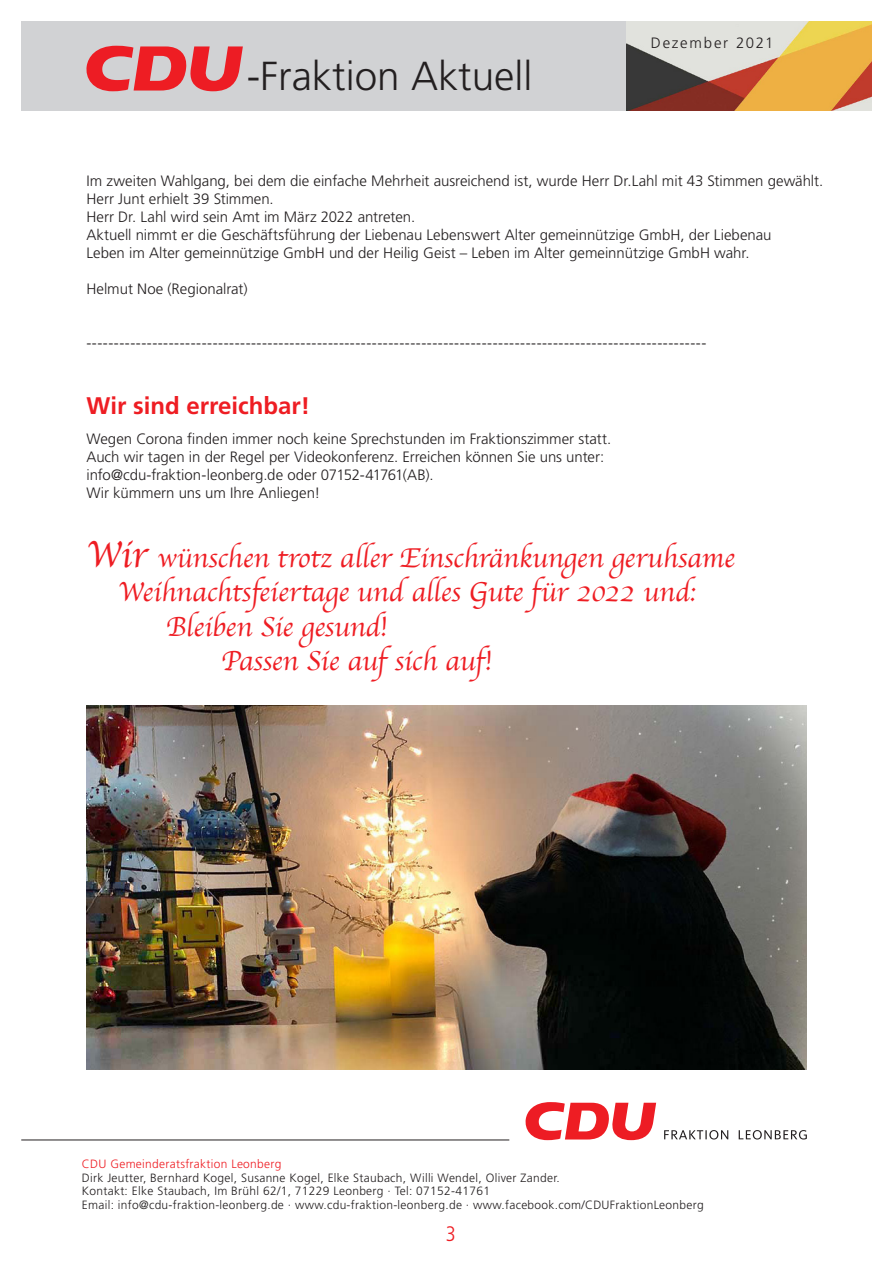
<style>
.page{position:relative;width:893px;height:1263px;background:#fff}
.page>*{position:absolute;margin:0;border:0;box-sizing:border-box;transform-origin:0 0}
.t1{font:300 40.5px "Frutiger LT Std";color:#231f20}
.t2{font:28.5px "Apple Chancery";letter-spacing:-.01em;color:#ee1d23}
.t3{font:700 24px "Frutiger LT Std";color:#ee1d23}
.t4{font:300 condensed 21px "Frutiger";color:#ee1d23}
.t5{font:300 15px/18px "Frutiger LT Std";color:#231f20}
.t6{font:300 15px "Frutiger LT Std";letter-spacing:.115em;color:#231f20}
.t7{font:300 12px/13.5px "Frutiger LT Std";letter-spacing:.025em;color:#231f20}
.t8{font:300 12px "Frutiger LT Std";letter-spacing:.025em;color:#ee1d23}
.s1{font-size:39px}
</style>
<div class="page">
<div style="left:22px;top:21px;width:850px;height:90px;background:#d1d2d4"></div>
<svg style="left:86px;top:46px;width:157px;height:45px"></svg>
<hr style="left:21px;top:1140px;width:488px;height:1px;background:#231f20">
<svg style="left:525px;top:1102px;width:131px;height:38px"></svg>
<svg style="left:664px;top:1130px;width:143px;height:9px"></svg>
<img style="left:626px;top:21px;width:246px;height:90px">
<img style="left:86px;top:706px;width:721px;height:364px">
<h1 class="t1" style="left:247px;top:53px;width:287px">-Fraktion Aktuell</h1>
<p class="t6" style="left:651px;top:35px;width:124px">Dezember 2021</p>
<p class="t5" style="left:86px;top:172px;width:738px">Im zweiten Wahlgang, bei dem die einfache Mehrheit ausreichend ist, wurde Herr Dr.Lahl mit 43 Stimmen gewählt.<br>Herr Junt erhielt 39 Stimmen.<br>Herr Dr. Lahl wird sein Amt im März 2022 antreten.<br>Aktuell nimmt er die Geschäftsführung der Liebenau Lebenswert Alter gemeinnützige GmbH, der Liebenau<br>Leben im Alter gemeinnützige GmbH und der Heilig Geist – Leben im Alter gemeinnützige GmbH wahr.</p>
<p class="t5" style="left:86px;top:280px;width:163px">Helmut Noe (Regionalrat)</p>
<p class="t5" style="left:86px;top:334px;width:621px">-----------------------------------------------------------------------------------------------------------------</p>
<h3 class="t3" style="left:86px;top:391px;width:225px">Wir sind erreichbar!</h3>
<p class="t5" style="left:86px;top:430px;width:526px">Wegen Corona finden immer noch keine Sprechstunden im Fraktionszimmer statt.<br>Auch wir tagen in der Regel per Videokonferenz. Erreichen können Sie uns unter: info@cdu-fraktion-leonberg.de oder 07152-41761(AB).<br>Wir kümmern uns um Ihre Anliegen!</p>
<h2 class="t2" style="left:86px;top:535px;width:650px"><span class="s1">Wir</span> wünschen trotz aller Einschränkungen geruhsame</h2>
<h2 class="t2" style="left:118px;top:569px;width:579px">Weihnachtsfeiertage und alles Gute für 2022 und:</h2>
<h2 class="t2" style="left:166px;top:604px;width:223px">Bleiben Sie gesund!</h2>
<h2 class="t2" style="left:221px;top:638px;width:272px">Passen Sie auf sich auf!</h2>
<p class="t8" style="left:82px;top:1157px;width:201px">CDU Gemeinderatsfraktion Leonberg</p>
<p class="t7" style="left:82px;top:1171px;width:623px">Dirk Jeutter, Bernhard Kogel, Susanne Kogel, Elke Staubach, Willi Wendel, Oliver Zander.<br>Kontakt: Elke Staubach, Im Brühl 62/1, 71229 Leonberg · Tel: 07152-41761<br>Email: info@cdu-fraktion-leonberg.de · www.cdu-fraktion-leonberg.de · www.facebook.com/CDUFraktionLeonberg</p>
<h3 class="t4" style="left:446px;top:1222px;width:12px">3</h3>
</div>
